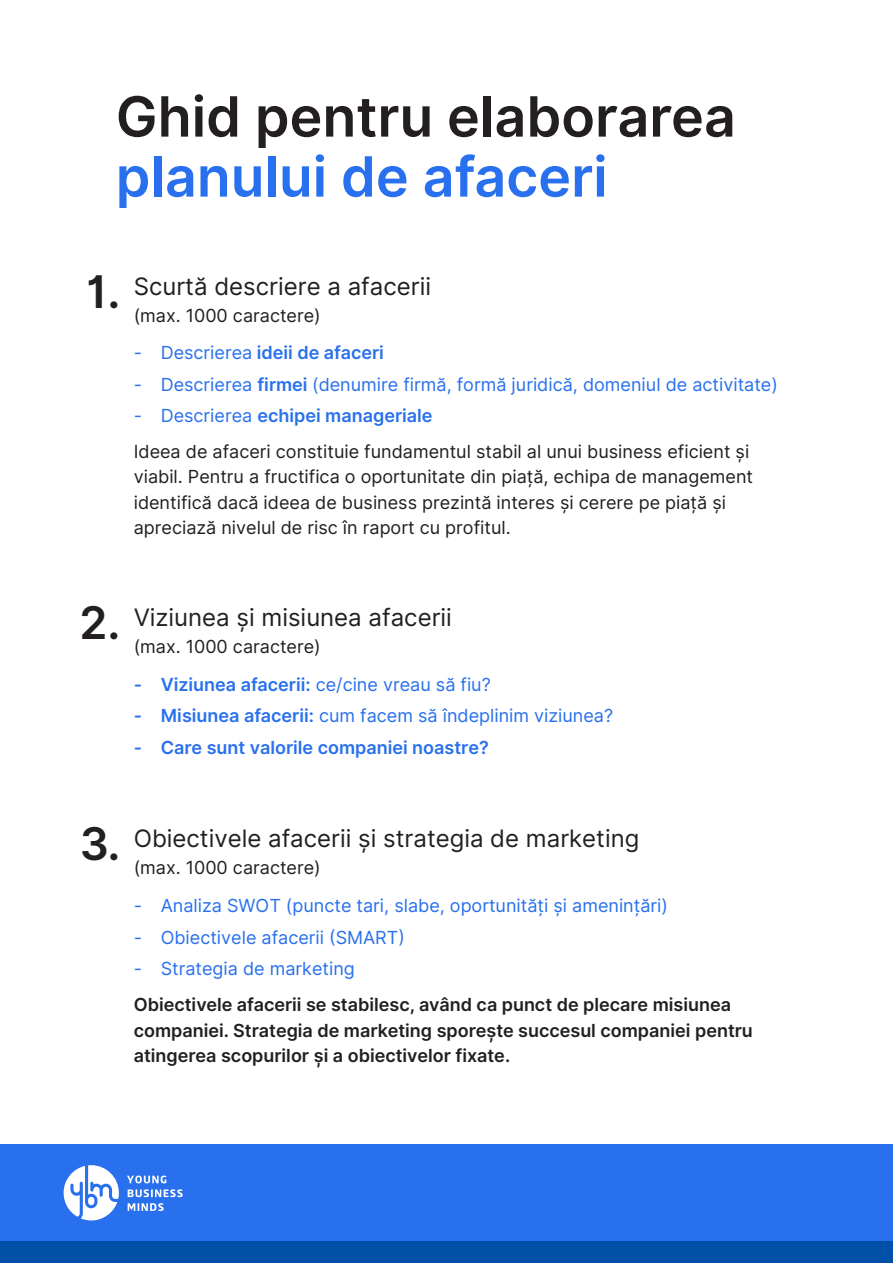
<style>
.page{position:relative;width:893px;height:1263px;background:#fff}
.page>*{position:absolute;margin:0;border:0;box-sizing:border-box;transform-origin:0 0}
.t1{font:600 55.5px "Inter";color:#231f20}
.t2{font:600 55.5px "Inter";color:#2870ed}
.t3{font:600 45px "Inter";color:#231f20}
.t4{font:24px "Inter";color:#231f20}
.t5{font:18px/25.5px "Inter";color:#231f20}
.t6{font:18px "Inter";color:#2870ed}
.t7{font:600 18px/25.5px "Inter";color:#231f20}
.t8{font:600 18px "Inter";color:#2870ed}
.s1{font-weight:400}
.s2{font-weight:600}
.s3{color:#2870ed}
.s4{font-weight:600;color:#2870ed}
</style>
<div class="page">
<div style="left:0;top:1144px;width:893px;height:98px;background:#2870ed"></div>
<div style="left:0;top:1242px;width:893px;height:21px;background:#0050a7"></div>
<svg style="left:64px;top:1165px;width:55px;height:55px"></svg>
<svg style="left:127px;top:1175px;width:39px;height:8px"></svg>
<svg style="left:128px;top:1189px;width:55px;height:8px"></svg>
<svg style="left:128px;top:1203px;width:36px;height:8px"></svg>
<h1 class="t1" style="left:116px;top:76px;width:622px">Ghid pentru elaborarea</h1>
<h1 class="t2" style="left:116px;top:136px;width:493px">planului de afaceri</h1>
<h2 class="t3" style="left:87px;top:259px;width:35px">1.</h2>
<h3 class="t4" style="left:134px;top:268px;width:299px">Scurtă descriere a afacerii</h3>
<p class="t5" style="left:134px;top:302px;width:189px">(max. 1000 caractere)</p>
<p class="t8" style="left:134px;top:340px;width:252px"><span class="s1">- Descrierea</span> ideii de afaceri</p>
<p class="t6" style="left:134px;top:371px;width:646px">- Descrierea <span class="s2">firmei</span> (denumire firmă, formă juridică, domeniul de activitate)</p>
<p class="t5" style="left:134px;top:398px;width:617px;line-height:35.2px"><span class="s3">- Descrierea</span> <span class="s4">echipei manageriale<br></span>Ideea de afaceri constituie fundamentul stabil al unui business eficient și</p>
<p class="t5" style="left:134px;top:463px;width:621px">viabil. Pentru a fructifica o oportunitate din piață, echipa de management identifică dacă ideea de business prezintă interes și cerere pe piață și apreciază nivelul de risc în raport cu profitul.</p>
<h2 class="t3" style="left:80px;top:590px;width:42px">2.</h2>
<h3 class="t4" style="left:134px;top:600px;width:320px">Viziunea și misiunea afacerii</h3>
<p class="t5" style="left:134px;top:633px;width:189px">(max. 1000 caractere)</p>
<p class="t8" style="left:134px;top:671px;width:359px">- Viziunea afacerii: <span class="s1">ce/cine vreau să fiu?</span></p>
<p class="t6" style="left:134px;top:703px;width:481px"><span class="s2">- Misiunea afacerii:</span> cum facem să îndeplinim viziunea?</p>
<p class="t8" style="left:134px;top:734px;width:357px">- Care sunt valorile companiei noastre?</p>
<h2 class="t3" style="left:80px;top:811px;width:42px">3.</h2>
<h3 class="t4" style="left:134px;top:821px;width:507px">Obiectivele afacerii și strategia de marketing</h3>
<p class="t5" style="left:134px;top:855px;width:189px">(max. 1000 caractere)</p>
<p class="t6" style="left:134px;top:893px;width:536px">- Analiza SWOT (puncte tari, slabe, oportunități și amenințări)</p>
<p class="t6" style="left:134px;top:924px;width:273px">- Obiectivele afacerii (SMART)</p>
<p class="t6" style="left:134px;top:956px;width:223px">- Strategia de marketing</p>
<p class="t7" style="left:134px;top:992px;width:621px">Obiectivele afacerii se stabilesc, având ca punct de plecare misiunea companiei. Strategia de marketing sporește succesul companiei pentru atingerea scopurilor și a obiectivelor fixate.</p>
</div>
